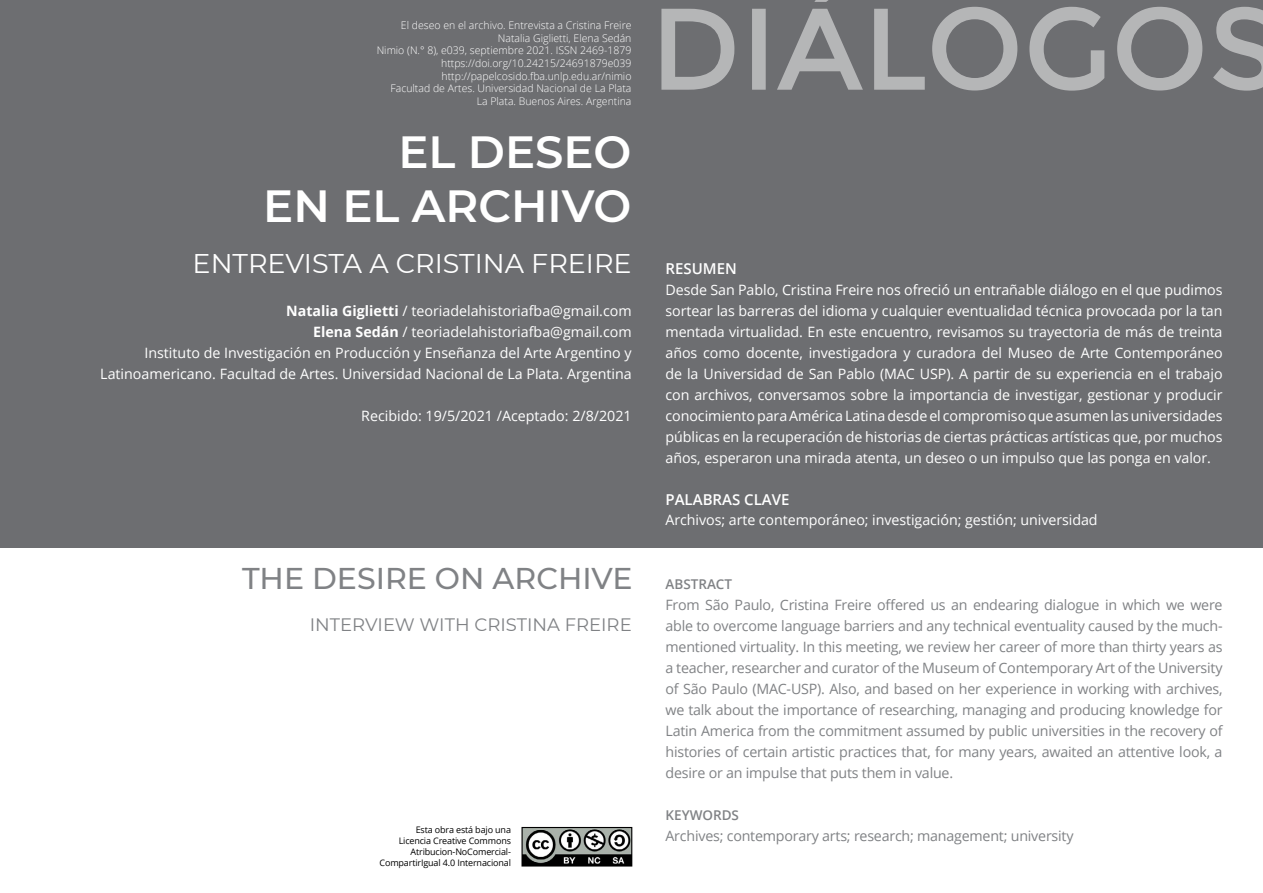
<style>
.page{position:relative;width:1263px;height:893px;background:#fff}
.page>*{position:absolute;margin:0;border:0;box-sizing:border-box;transform-origin:0 0}
.t1{font:600 45px/54px "Montserrat";color:#fff;text-align:right}
.t2{font:500 30px "Montserrat";color:#808285}
.t3{font:27px "Montserrat";color:#fff}
.t4{font:18px "Montserrat";color:#808285}
.t5{font:600 15px "Open Sans";color:#fff}
.t6{font:14.25px/21px "Open Sans";color:#fff;text-align:justify}
.t7{font:14.25px/21px "Open Sans";letter-spacing:-.015em;color:#808285;text-align:justify}
.t8{font:600 13.5px "Open Sans";color:#808285}
.t9{font:300 10.5px/12.6px "Open Sans";color:#fff;text-align:right}
.t10{font:9px/10.8px "Open Sans";letter-spacing:-.015em;color:#000;text-align:right}
.s1{font-weight:700}
</style>
<div class="page">
<div style="left:0;top:0;width:1263px;height:548px;background:#6d6e71"></div>
<img style="left:523px;top:829px;width:107px;height:35px">
<div style="left:521px;top:827px;width:111px;height:39px;border:1px solid #000"></div>
<svg style="left:661px;top:0;width:602px;height:91px"></svg>
<p class="t9" style="left:377px;top:19px;width:256px">El deseo en el archivo. Entrevista a Cristina Freire Natalia Giglietti, Elena Sedán<br>Nimio (N.° 8), e039, septiembre 2021. ISSN 2469-1879 https://doi.org/10.24215/24691879e039 http://papelcosido.fba.unlp.edu.ar/nimio<br>Facultad de Artes. Universidad Nacional de La Plata<br>La Plata. Buenos Aires. Argentina</p>
<h1 class="t1" style="left:263px;top:123px;width:370px">EL DESEO<br>EN EL ARCHIVO</h1>
<h3 class="t3" style="left:193px;top:245px;width:436px">ENTREVISTA A CRISTINA FREIRE</h3>
<p class="t6" style="left:100px;top:300px;width:533px;text-align:right"><span class="s1">Natalia Giglietti</span> / teoriadelahistoriafba@gmail.com<br><span class="s1">Elena Sedán</span> / teoriadelahistoriafba@gmail.com<br>Instituto de Investigación en Producción y Enseñanza del Arte Argentino y Latinoamericano. Facultad de Artes. Universidad Nacional de La Plata. Argentina</p>
<p class="t6" style="left:361px;top:405px;width:272px">Recibido: 19/5/2021 /Aceptado: 2/8/2021</p>
<h2 class="t2" style="left:242px;top:557px;width:392px">THE DESIRE ON ARCHIVE</h2>
<p class="t4" style="left:310px;top:612px;width:320px">I NTERVIEW WITH CRISTINA FREIRE</p>
<p class="t10" style="left:379px;top:824px;width:133px">Esta obra está bajo una<br>Licencia Creative Commons<br>Atribucion-NoComercial-<br>CompartirIgual 4.0 Internacional</p>
<p class="t5" style="left:665px;top:259px;width:73px">RESUMEN</p>
<p class="t6" style="left:665px;top:279px;width:559px">Desde San Pablo, Cristina Freire nos ofreció un entrañable diálogo en el que pudimos sortear las barreras del idioma y cualquier eventualidad técnica provocada por la tan mentada virtualidad. En este encuentro, revisamos su trayectoria de más de treinta años como docente, investigadora y curadora del Museo de Arte Contemporáneo de la Universidad de San Pablo (MAC USP). A partir de su experiencia en el trabajo con archivos, conversamos sobre la importancia de investigar, gestionar y producir conocimiento para América Latina desde el compromiso que asumen las universidades públicas en la recuperación de historias de ciertas prácticas artísticas que, por muchos años, esperaron una mirada atenta, un deseo o un impulso que las ponga en valor.</p>
<p class="t5" style="left:665px;top:490px;width:125px">PALABRAS CLAVE</p>
<p class="t6" style="left:665px;top:509px;width:434px">Archivos; arte contemporáneo; investigación; gestión; universidad</p>
<p class="t8" style="left:665px;top:575px;width:68px">ABSTRACT</p>
<p class="t7" style="left:665px;top:594px;width:559px">From São Paulo, Cristina Freire offered us an endearing dialogue in which we were able to overcome language barriers and any technical eventuality caused by the much&shy;mentioned virtuality. In this meeting, we review her career of more than thirty years as a teacher, researcher and curator of the Museum of Contemporary Art of the University of São Paulo (MAC-USP). Also, and based on her experience in working with archives, we talk about the importance of researching, managing and producing knowledge for Latin America from the commitment assumed by public universities in the recovery of histories of certain artistic practices that, for many years, awaited an attentive look, a desire or an impulse that puts them in value.</p>
<p class="t8" style="left:665px;top:806px;width:75px">KEYWORDS</p>
<p class="t7" style="left:665px;top:825px;width:410px">Archives; contemporary arts; research; management; university</p>
</div>
